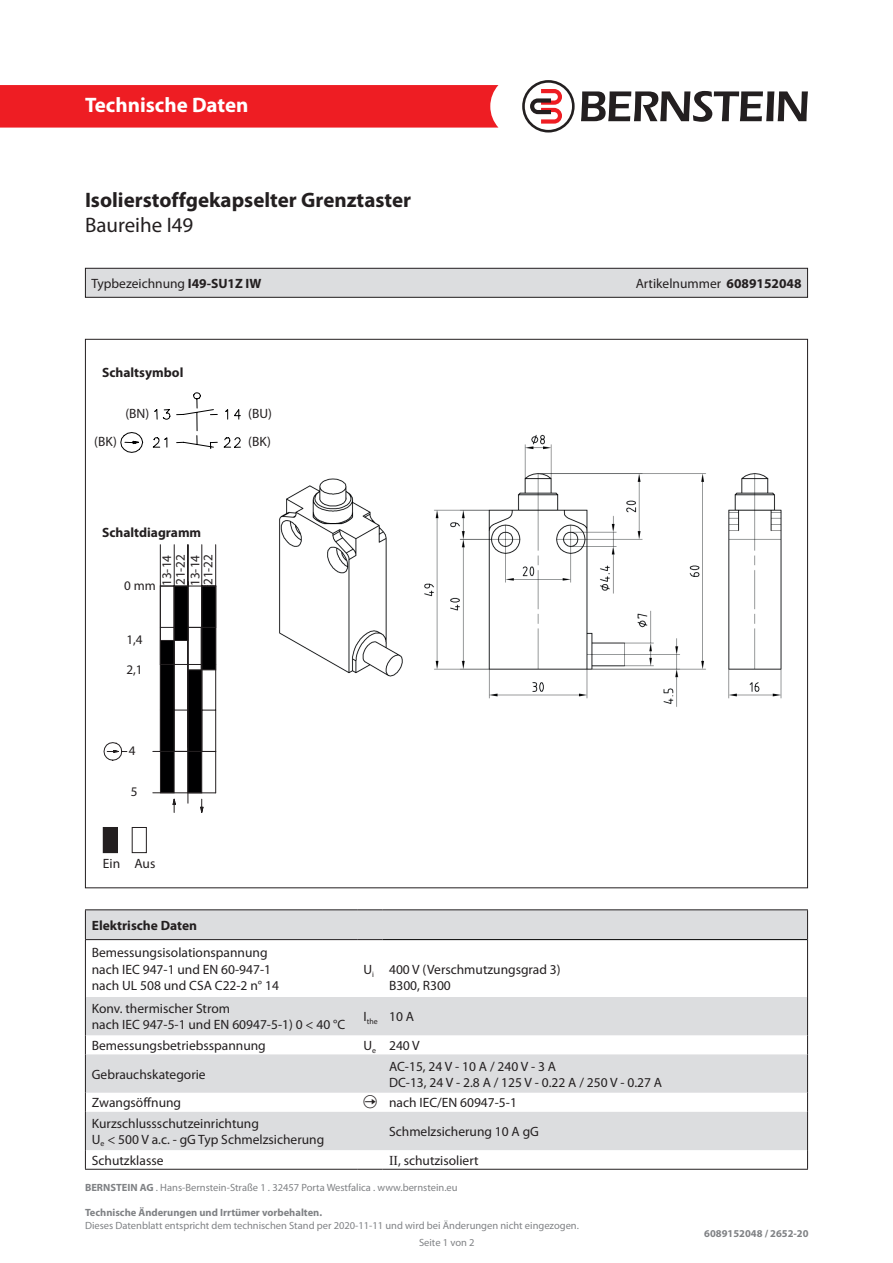
<style>
.page{position:relative;width:893px;height:1263px;background:#fff}
.page>*{position:absolute;margin:0;border:0;box-sizing:border-box;transform-origin:0 0}
.t1{font:700 21px "Myriad Pro";color:#231f20}
.t2{font:700 21px "Myriad Pro";color:#fff}
.t3{font:21px "Myriad Pro";color:#231f20}
.t4{font:13.5px "Myriad Pro";color:#231f20}
.t5{font:700 13.5px "Myriad Pro";color:#231f20}
.t6{font:13.2px/14.2px "Myriad Pro";color:#231f20;text-align:justify}
.t7{font:10.5px "Myriad Pro";color:#808285}
.t8{font:700 10.5px "Myriad Pro";color:#808285}
.t9{font:7.8px "Myriad Pro";color:#231f20}
.s1{font-weight:700}
.s2{font-family:"Times New Roman"}
</style>
<div class="page">
<div style="left:0;top:85px;width:498px;height:43px;background:#ee1d23"></div>
<svg style="left:581px;top:91px;width:227px;height:31px"></svg>
<svg style="left:522px;top:80px;width:53px;height:53px"></svg>
<svg style="left:120px;top:392px;width:121px;height:61px"></svg>
<svg style="left:104px;top:544px;width:112px;height:269px"></svg>
<img style="left:424px;top:434px;width:358px;height:273px">
<img style="left:279px;top:478px;width:124px;height:199px">
<div style="left:132px;top:827px;width:15px;height:26px;border:1px solid #231f20"></div>
<div style="left:103px;top:827px;width:14px;height:26px;background:#231f20"></div>
<div style="left:103px;top:827px;width:15px;height:26px;border:1px solid #231f20"></div>
<div style="left:85px;top:268px;width:722px;height:29px;background:#dcdddf"></div>
<div style="left:85px;top:268px;width:723px;height:30px;border:1px solid #231f20"></div>
<svg style="left:86px;top:910px;width:721px;height:240px;fill:#dcdddf"></svg>
<hr style="left:807px;top:939px;width:1px;height:58px;background:#231f20">
<hr style="left:807px;top:997px;width:1px;height:38px;background:#231f20">
<svg style="left:807px;top:1035px;width:1px;height:19px"></svg>
<hr style="left:807px;top:1054px;width:1px;height:39px;background:#231f20">
<svg style="left:807px;top:1093px;width:1px;height:19px"></svg>
<hr style="left:807px;top:1112px;width:1px;height:38px;background:#231f20">
<svg style="left:807px;top:1150px;width:1px;height:19px"></svg>
<svg style="left:807px;top:910px;width:1px;height:29px"></svg>
<hr style="left:85px;top:1169px;width:272px;height:1px;background:#231f20">
<svg style="left:357px;top:1169px;width:26px;height:1px"></svg>
<hr style="left:383px;top:1169px;width:425px;height:1px;background:#231f20">
<hr style="left:383px;top:939px;width:424px;height:1px;background:#000">
<hr style="left:85px;top:909px;width:272px;height:1px;background:#231f20">
<svg style="left:85px;top:910px;width:1px;height:29px"></svg>
<svg style="left:357px;top:909px;width:26px;height:1px"></svg>
<hr style="left:383px;top:909px;width:425px;height:1px;background:#231f20">
<hr style="left:85px;top:939px;width:272px;height:1px;background:#231f20">
<hr style="left:85px;top:940px;width:1px;height:57px;background:#231f20">
<svg style="left:357px;top:939px;width:26px;height:1px"></svg>
<hr style="left:85px;top:997px;width:1px;height:38px;background:#231f20">
<svg style="left:85px;top:1035px;width:1px;height:19px"></svg>
<hr style="left:85px;top:1054px;width:1px;height:39px;background:#231f20">
<svg style="left:85px;top:1093px;width:1px;height:19px"></svg>
<hr style="left:85px;top:1112px;width:1px;height:38px;background:#231f20">
<svg style="left:85px;top:1150px;width:1px;height:19px"></svg>
<svg style="left:364px;top:1095px;width:13px;height:13px"></svg>
<h1 class="t2" style="left:85px;top:91px;width:165px">Technische Daten</h1>
<p class="t1" style="left:85px;top:186px;width:328px">Isolierstoffgekapselter Grenztaster</p>
<p class="t3" style="left:85px;top:212px;width:110px">Baureihe I49</p>
<p class="t4" style="left:91px;top:275px;width:172px">Typbezeichnung <span class="s1">I49-SU1Z IW</span></p>
<p class="t4" style="left:636px;top:275px;width:167px">Artikelnummer <span class="s1">6089152048</span></p>
<p class="t5" style="left:102px;top:364px;width:83px">Schaltsymbol</p>
<p class="t4" style="left:125px;top:405px;width:25px">(BN)</p>
<p class="t4" style="left:248px;top:405px;width:25px">(BU)</p>
<p class="t4" style="left:94px;top:433px;width:24px">(BK)</p>
<p class="t4" style="left:248px;top:433px;width:24px">(BK)</p>
<p class="t5" style="left:102px;top:524px;width:101px">Schaltdiagramm</p>
<p class="t6" style="left:159px;top:586px;width:33px;rotate:-90deg">13-14<br>21-22<br>13-14</p>
<p class="t6" style="left:201px;top:585px;width:33px;rotate:-90deg">21-22</p>
<p class="t6" style="left:124px;top:578px;width:33px">0 mm</p>
<p class="t6" style="left:126px;top:632px;width:18px">1,4</p>
<p class="t6" style="left:126px;top:662px;width:18px">2,1</p>
<p class="t6" style="left:129px;top:743px;width:8px">4</p>
<p class="t6" style="left:131px;top:784px;width:8px">5</p>
<p class="t4" style="left:103px;top:855px;width:54px">Ein Aus</p>
<p class="t5" style="left:92px;top:916px;width:107px">Elektrische Daten</p>
<p class="t4" style="left:92px;top:944px;width:177px">Bemessungsisolationspannung</p>
<p class="t4" style="left:92px;top:961px;width:181px">nach IEC 947-1 und EN 60-947-1</p>
<p class="t4" style="left:92px;top:977px;width:189px">nach UL 508 und CSA C22-2 n° 14</p>
<p class="t4" style="left:92px;top:1000px;width:140px">Konv. thermischer Strom</p>
<p class="t4" style="left:92px;top:1016px;width:255px">nach IEC 947-5-1 und EN 60947-5-1) 0 &lt; 40 °C</p>
<p class="t4" style="left:364px;top:961px;width:12px">U<sub>i</sub></p>
<p class="t4" style="left:389px;top:961px;width:173px">400 V (Verschmutzungsgrad 3)</p>
<p class="t4" style="left:389px;top:977px;width:63px">B300, R300</p>
<p class="t9" style="left:364px;top:1017px;width:16px"><sup>I</sup>the</p>
<p class="t4" style="left:389px;top:1008px;width:26px">10 A</p>
<p class="t4" style="left:92px;top:1037px;width:176px">Bemessungsbetriebsspannung</p>
<p class="t4" style="left:364px;top:1037px;width:14px">U<sub>e</sub></p>
<p class="t4" style="left:389px;top:1037px;width:32px">240 V</p>
<p class="t4" style="left:92px;top:1066px;width:115px">Gebrauchskategorie</p>
<p class="t4" style="left:389px;top:1058px;width:169px">АС-15, 24 V - 10 A / 240 V - 3 A</p>
<p class="t4" style="left:389px;top:1074px;width:275px">DC-13, 24 V - 2.8 A / 125 V - 0.22 A / 250 V - 0.27 A</p>
<p class="t4" style="left:92px;top:1094px;width:91px">Zwangsöffnung</p>
<p class="t4" style="left:389px;top:1094px;width:129px">nach IEC/EN 60947-5-1</p>
<p class="t4" style="left:92px;top:1115px;width:169px">Kurzschlussschutzeinrichtung</p>
<p class="t4" style="left:92px;top:1131px;width:234px">U<sub>e</sub> &lt; 500 V a.c. - gG Typ Schmelzsicherung</p>
<p class="t4" style="left:389px;top:1123px;width:151px">Schmelzsicherung 10 A gG</p>
<p class="t4" style="left:92px;top:1152px;width:73px">Schutzklasse</p>
<p class="t4" style="left:389px;top:1152px;width:91px"><span class="s2">II</span>, schutzisoliert</p>
<p class="t7" style="left:85px;top:1181px;width:374px"><span class="s1">BERNSTEIN AG</span> . Hans-Bernstein-Straße 1 . 32457 Porta Westfalica . www.bernstein.eu</p>
<p class="t8" style="left:85px;top:1206px;width:239px">Technische Änderungen und Irrtümer vorbehalten.</p>
<p class="t7" style="left:85px;top:1219px;width:495px">Dieses Datenblatt entspricht dem technischen Stand per 2020-11-11 und wird bei Änderungen nicht eingezogen.</p>
<p class="t7" style="left:419px;top:1236px;width:57px">Seite 1 von 2</p>
<p class="t8" style="left:704px;top:1227px;width:106px">6089152048 / 2652-20</p>
</div>
